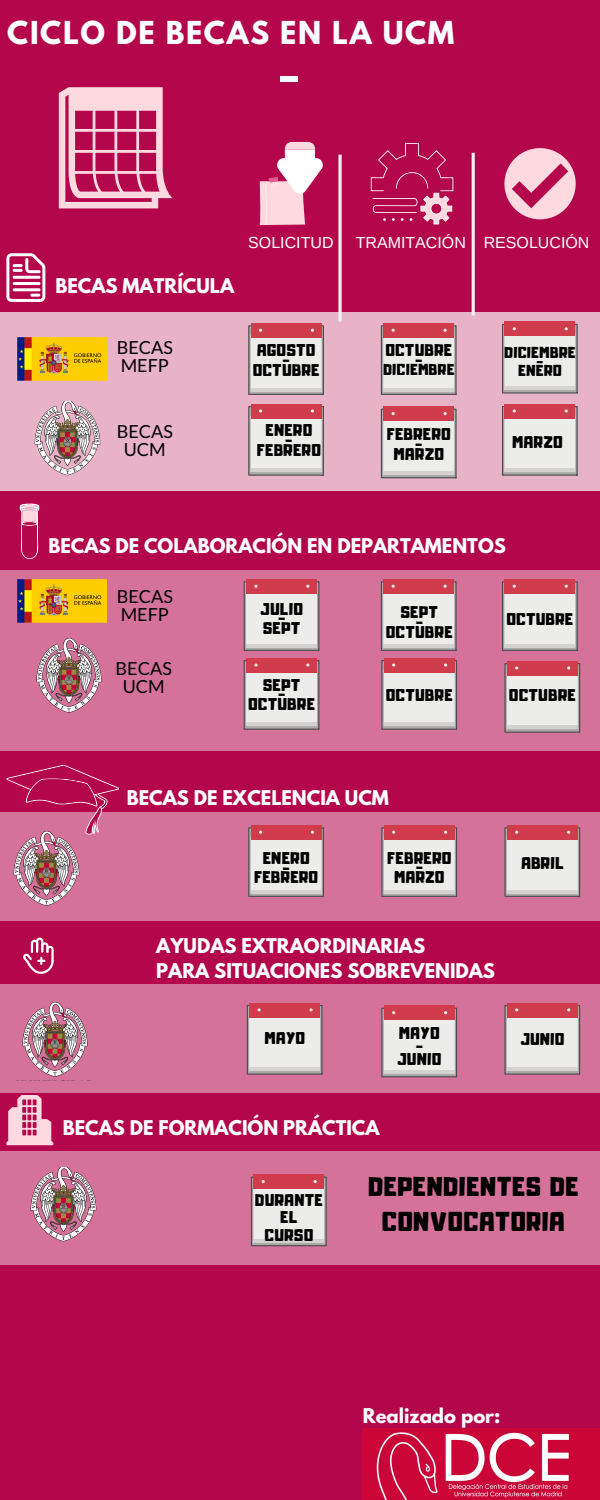
<style>
.page{position:relative;width:600px;height:1500px;background:#b4074b}
.page>*{position:absolute;margin:0;border:0;box-sizing:border-box;transform-origin:0 0}
.t1{font:700 28px "League Spartan";letter-spacing:.06em;color:#fff}
.t2{font:24px/35.2px "Adumu";letter-spacing:.045em;color:#000;text-align:center}
.t3{font:700 18px/24.8px "League Spartan";color:#fff}
.t4{font:18px/18px "Lato";color:#000}
.t5{font:16px "Arimo";color:#fff}
.t6{font:15px/12.8px "Adumu";letter-spacing:.045em;color:#000;text-align:center}
.t7{font:14px "Adumu";letter-spacing:.045em;color:#000}
</style>
<div class="page">
<div style="left:0;top:312px;width:600px;height:178px;background:#e8b3c7"></div>
<div style="left:0;top:570px;width:600px;height:180px;background:#d47299"></div>
<div style="left:0;top:812px;width:600px;height:108px;background:#d47299"></div>
<div style="left:280px;top:76px;width:18px;height:6px;background:#fff"></div>
<img style="left:363px;top:1429px;width:237px;height:71px">
<svg style="left:6px;top:253px;width:39px;height:49px"></svg>
<img style="left:17px;top:337px;width:89px;height:44px">
<img style="left:34px;top:401px;width:67px;height:75px">
<svg style="left:259px;top:142px;width:64px;height:84px"></svg>
<svg style="left:371px;top:143px;width:82px;height:81px"></svg>
<svg style="left:504px;top:148px;width:72px;height:71px"></svg>
<div style="left:251px;top:323px;width:71px;height:15px;background:#d03c4b"></div>
<svg style="left:248px;top:325px;width:76px;height:70px"></svg>
<div style="left:383px;top:323px;width:71px;height:15px;background:#d03c4b"></div>
<svg style="left:381px;top:325px;width:76px;height:70px"></svg>
<div style="left:504px;top:322px;width:71px;height:14px;background:#d03c4b"></div>
<svg style="left:502px;top:324px;width:76px;height:70px"></svg>
<div style="left:251px;top:404px;width:71px;height:15px;background:#d03c4b"></div>
<svg style="left:248px;top:406px;width:76px;height:70px"></svg>
<div style="left:383px;top:406px;width:71px;height:15px;background:#d03c4b"></div>
<svg style="left:381px;top:409px;width:76px;height:69px"></svg>
<div style="left:504px;top:404px;width:71px;height:15px;background:#d03c4b"></div>
<svg style="left:502px;top:406px;width:76px;height:70px"></svg>
<svg style="left:20px;top:504px;width:19px;height:55px"></svg>
<img style="left:17px;top:579px;width:89px;height:44px">
<img style="left:36px;top:638px;width:66px;height:75px">
<div style="left:246px;top:579px;width:71px;height:15px;background:#d03c4b"></div>
<svg style="left:244px;top:581px;width:75px;height:70px"></svg>
<div style="left:383px;top:579px;width:71px;height:15px;background:#d03c4b"></div>
<svg style="left:381px;top:581px;width:76px;height:70px"></svg>
<div style="left:504px;top:579px;width:71px;height:15px;background:#d03c4b"></div>
<svg style="left:502px;top:581px;width:76px;height:70px"></svg>
<div style="left:246px;top:658px;width:71px;height:15px;background:#d03c4b"></div>
<svg style="left:244px;top:660px;width:75px;height:70px"></svg>
<div style="left:384px;top:658px;width:71px;height:15px;background:#d03c4b"></div>
<svg style="left:381px;top:660px;width:76px;height:70px"></svg>
<div style="left:507px;top:661px;width:71px;height:15px;background:#d03c4b"></div>
<svg style="left:504px;top:663px;width:76px;height:70px"></svg>
<svg style="left:6px;top:764px;width:113px;height:71px"></svg>
<img style="left:8px;top:831px;width:75px;height:75px">
<div style="left:251px;top:825px;width:71px;height:15px;background:#d03c4b"></div>
<svg style="left:248px;top:827px;width:76px;height:70px"></svg>
<div style="left:384px;top:825px;width:71px;height:15px;background:#d03c4b"></div>
<svg style="left:381px;top:827px;width:76px;height:70px"></svg>
<div style="left:507px;top:825px;width:71px;height:15px;background:#d03c4b"></div>
<svg style="left:504px;top:827px;width:76px;height:70px"></svg>
<svg style="left:23px;top:937px;width:31px;height:37px"></svg>
<div style="left:0;top:985px;width:600px;height:108px;background:#d47299"></div>
<img style="left:22px;top:1003px;width:66px;height:74px">
<div style="left:249px;top:1003px;width:71px;height:15px;background:#d03c4b"></div>
<svg style="left:247px;top:1005px;width:76px;height:70px"></svg>
<div style="left:384px;top:1005px;width:71px;height:15px;background:#d03c4b"></div>
<svg style="left:381px;top:1008px;width:76px;height:69px"></svg>
<div style="left:507px;top:1003px;width:71px;height:15px;background:#d03c4b"></div>
<svg style="left:504px;top:1005px;width:76px;height:70px"></svg>
<svg style="left:6px;top:1095px;width:47px;height:50px"></svg>
<div style="left:0;top:1151px;width:600px;height:114px;background:#d47299"></div>
<img style="left:30px;top:1167px;width:67px;height:75px">
<div style="left:253px;top:1174px;width:71px;height:15px;background:#d03c4b"></div>
<svg style="left:251px;top:1177px;width:76px;height:69px"></svg>
<svg style="left:338px;top:155px;width:4px;height:167px"></svg>
<svg style="left:472px;top:153px;width:3px;height:163px"></svg>
<svg style="left:59px;top:87px;width:114px;height:121px"></svg>
<h1 class="t1" style="left:7px;top:19px;width:449px">CICLO DE BECAS EN LA UCM</h1>
<p class="t3" style="left:56px;top:276px;width:180px">BECAS MATRÍCULA</p>
<p class="t5" style="left:248px;top:234px;width:87px">SOLICITUD</p>
<p class="t5" style="left:356px;top:234px;width:235px">TRAMITACIÓN RESOLUCIÓN</p>
<p class="t4" style="left:117px;top:338px;width:58px">BECAS<br>MEFP</p>
<p class="t6" style="left:257px;top:343px;width:60px">AGOSTO</p>
<p class="t6" style="left:282px;top:353px;width:9px">-</p>
<p class="t6" style="left:253px;top:362px;width:68px">OCTUBRE</p>
<p class="t6" style="left:386px;top:343px;width:68px">OCTUBRE</p>
<p class="t6" style="left:415px;top:353px;width:9px">-</p>
<p class="t7" style="left:383px;top:358px;width:72px">DICIEMBRE</p>
<p class="t7" style="left:505px;top:341px;width:72px">DICIEMBRE</p>
<p class="t7" style="left:536px;top:350px;width:9px">-</p>
<p class="t7" style="left:518px;top:359px;width:45px">ENERO</p>
<p class="t4" style="left:117px;top:422px;width:58px;text-align:center">BECAS<br>UCM</p>
<p class="t6" style="left:266px;top:423px;width:48px">ENERO</p>
<p class="t6" style="left:285px;top:432px;width:9px">-</p>
<p class="t6" style="left:257px;top:442px;width:65px">FEBRERO</p>
<p class="t6" style="left:387px;top:427px;width:65px">FEBRERO</p>
<p class="t6" style="left:415px;top:437px;width:9px">-</p>
<p class="t6" style="left:394px;top:446px;width:51px">MARZO</p>
<p class="t6" style="left:513px;top:435px;width:51px">MARZO</p>
<p class="t3" style="left:48px;top:536px;width:459px">BECAS DE COLABORACIÓN EN DEPARTAMENTOS</p>
<p class="t4" style="left:117px;top:587px;width:58px">BECAS<br>MEFP</p>
<p class="t6" style="left:261px;top:601px;width:44px">JULIO</p>
<p class="t6" style="left:278px;top:611px;width:9px">-</p>
<p class="t6" style="left:263px;top:621px;width:39px">SEPT</p>
<p class="t6" style="left:401px;top:605px;width:39px">SEPT</p>
<p class="t6" style="left:415px;top:614px;width:9px">-</p>
<p class="t6" style="left:386px;top:624px;width:68px">OCTUBRE</p>
<p class="t6" style="left:507px;top:611px;width:68px">OCTUBRE</p>
<p class="t4" style="left:116px;top:659px;width:58px;text-align:center">BECAS<br>UCM</p>
<p class="t6" style="left:263px;top:677px;width:39px">SEPT</p>
<p class="t6" style="left:278px;top:687px;width:9px">-</p>
<p class="t6" style="left:249px;top:697px;width:68px">OCTUBRE</p>
<p class="t6" style="left:386px;top:687px;width:68px">OCTUBRE</p>
<p class="t6" style="left:509px;top:687px;width:68px">OCTUBRE</p>
<p class="t3" style="left:127px;top:787px;width:264px">BECAS DE EXCELENCIA UCM</p>
<p class="t6" style="left:263px;top:850px;width:48px">ENERO</p>
<p class="t6" style="left:282px;top:860px;width:9px">-</p>
<p class="t6" style="left:254px;top:870px;width:65px">FEBRERO</p>
<p class="t6" style="left:388px;top:850px;width:65px">FEBRERO</p>
<p class="t6" style="left:415px;top:860px;width:9px">-</p>
<p class="t6" style="left:394px;top:870px;width:51px">MARZO</p>
<p class="t3" style="left:156px;top:936px;width:340px">AYUDAS EXTRAORDINARIAS<br>PARA SITUACIONES SOBREVENIDAS</p>
<p class="t6" style="left:521px;top:856px;width:44px">ABRIL</p>
<p class="t6" style="left:265px;top:1030px;width:42px">MAYO</p>
<p class="t6" style="left:398px;top:1026px;width:45px">MAYO -<br>JUNIO</p>
<p class="t6" style="left:521px;top:1032px;width:45px">JUNIO</p>
<p class="t3" style="left:63px;top:1118px;width:318px">BECAS DE FORMACIÓN PRÁCTICA</p>
<p class="t6" style="left:255px;top:1190px;width:69px;line-height:17.2px">DURANTE<br>EL<br>CURSO</p>
<h2 class="t2" style="left:368px;top:1167px;width:212px">DEPENDIENTES DE<br>CONVOCATORIA</h2>
<p class="t3" style="left:363px;top:1406px;width:139px">Realizado por:</p>
</div>
